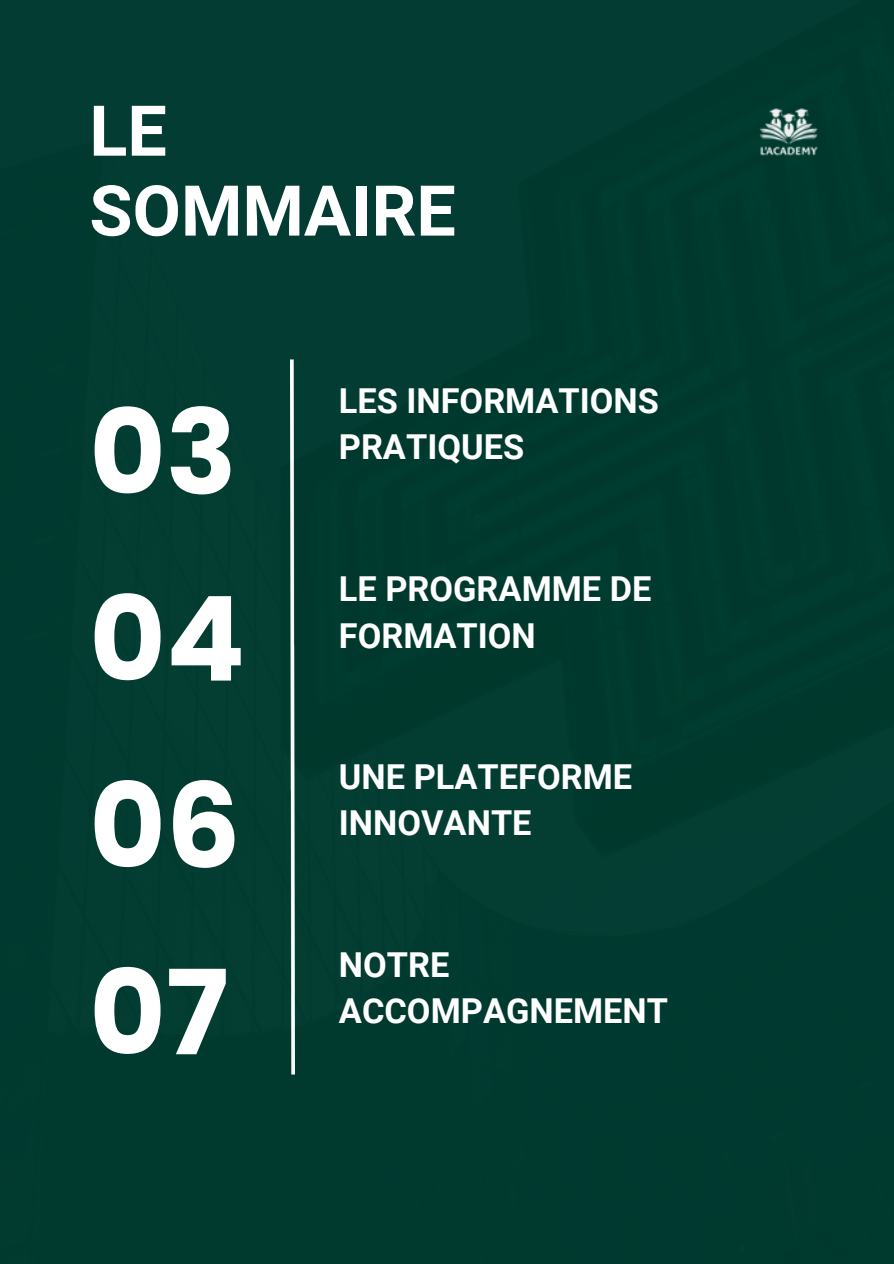
<style>
.page{position:relative;width:894px;height:1264px;background:#fff}
.page>*{position:absolute;margin:0;border:0;box-sizing:border-box;transform-origin:0 0}
.t1{font:700 117.15px/186.8px "Poppins";color:#fff;text-align:justify}
.t2{font:700 70.2px/79.8px "Roboto";color:#fff}
.t3{font:700 34.35px/46.2px "Roboto";color:#fff}
</style>
<div class="page">
<div style="left:0;top:0;width:893px;height:1263px;background:#003a2f"></div>
<h2 class="t2" style="left:89px;top:92px;width:368px">LE<br>SOMMAIRE</h2>
<p class="t1" style="left:89px;top:359px;width:157px">03<br>04<br>06<br>07</p>
<p class="t3" style="left:339px;top:378px;width:321px">LES INFORMATIONS<br>PRATIQUES</p>
<h1 class="t3" style="left:339px;top:566px;width:314px">LE PROGRAMME DE<br>FORMATION</h1>
<p class="t3" style="left:339px;top:754px;width:295px">UNE PLATEFORME<br>INNOVANTE</p>
<p class="t3" style="left:339px;top:942px;width:330px">NOTRE<br>ACCOMPAGNEMENT</p>
</div>
